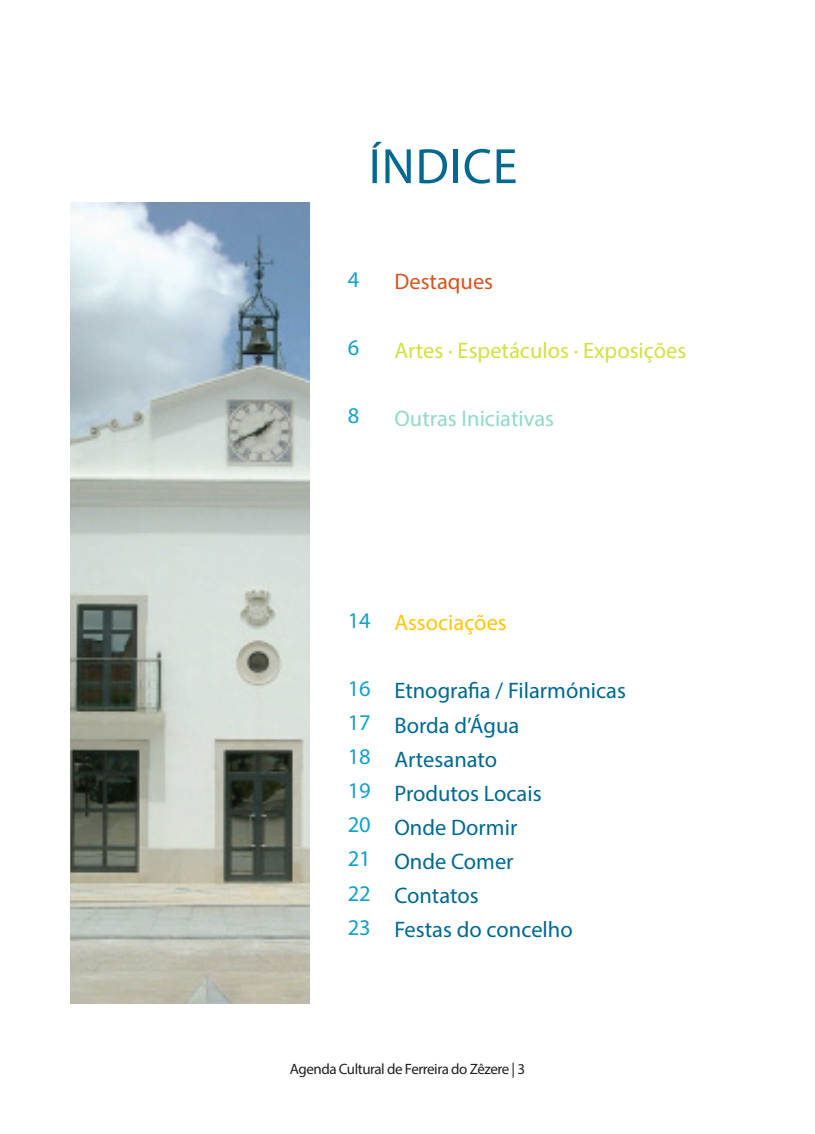
<style>
.page{position:relative;width:815px;height:1134px;background:#fff}
.page>*{position:absolute;margin:0;border:0;box-sizing:border-box;transform-origin:0 0}
.t1{font:50px "Myriad Pro";color:#006991}
.t2{font:22.5px/34px "Myriad Pro";color:#006991}
.t3{font:22.5px "Myriad Pro";color:#d4df42}
.t4{font:22.5px/34px "Myriad Pro";color:#10a1cb;text-align:justify}
.t5{font:22.5px "Myriad Pro";color:#91d9cc}
.t6{font:22.5px "Myriad Pro";color:#fec70c}
.t7{font:22.5px "Myriad Pro";color:#d9531c}
.t8{font:15px "Myriad Pro";letter-spacing:-.03em;color:#231f20}
</style>
<div class="page">
<img style="left:71px;top:203px;width:239px;height:800px">
<h1 class="t1" style="left:369px;top:136px;width:40px">Índice</h1>
<p class="t4" style="left:348px;top:262px;width:13px">4</p>
<p class="t7" style="left:394px;top:268px;width:100px">Destaques</p>
<p class="t4" style="left:348px;top:330px;width:13px">6</p>
<p class="t3" style="left:394px;top:336px;width:293px">Artes · Espetáculos · Exposições</p>
<p class="t4" style="left:348px;top:398px;width:13px">8</p>
<p class="t5" style="left:394px;top:404px;width:161px">Outras Iniciativas</p>
<p class="t4" style="left:348px;top:603px;width:25px">14</p>
<p class="t4" style="left:348px;top:671px;width:25px">16<br>17<br>18<br>19<br>20<br>21<br>22<br>23</p>
<p class="t6" style="left:394px;top:609px;width:114px">Associações</p>
<p class="t2" style="left:394px;top:673px;width:233px">Etnografia / Filarmónicas<br>Borda d’Água<br>Artesanato<br>Produtos Locais<br>Onde Dormir<br>Onde Comer<br>Contatos<br>Festas do concelho</p>
<p class="t8" style="left:290px;top:1060px;width:237px">Agenda Cultural de Ferreira do Zêzere | 3</p>
</div>
